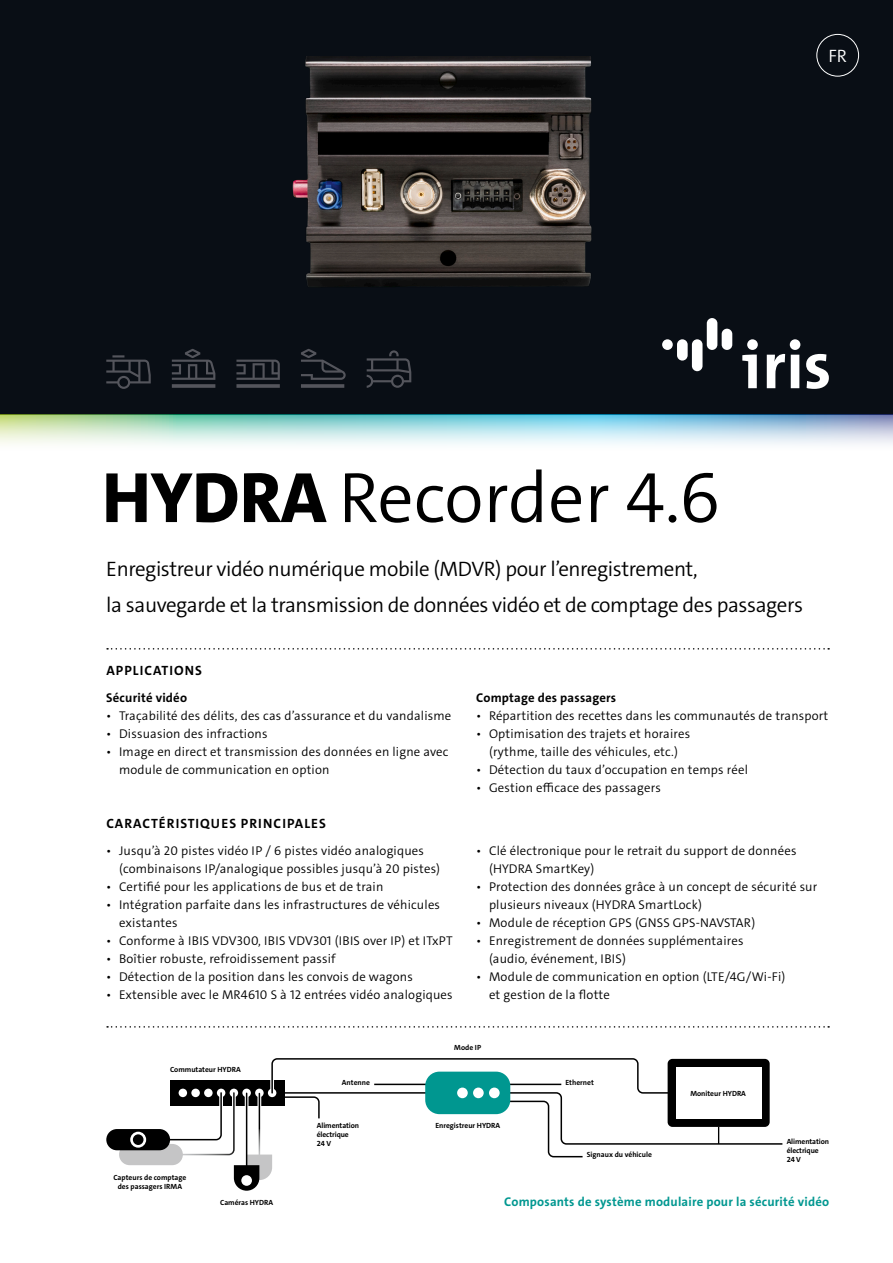
<style>
.page{position:relative;width:893px;height:1263px;background:#fff}
.page>*{position:absolute;margin:0;border:0;box-sizing:border-box;transform-origin:0 0}
.t1{font:300 72px "The Sans C4 s";color:#000}
.t2{font:300 21px/36px "The Sans C4 s";letter-spacing:-.02em;color:#000}
.t3{font:300 18px "The Sans C4 s";color:#fff}
.Headline_2{font:700 13.5px "The Sans C4 s";letter-spacing:.08em;color:#000}
.t4{font:300 12.75px/18px "The Sans C4 s";letter-spacing:.015em;color:#000}
.Bulletpoints{font:700 12.75px "The Sans C4 s";letter-spacing:.015em;color:#009790}
.Headline_3{font:700 12.75px "The Sans C4 s";letter-spacing:.015em;color:#000}
.Legend_left{font:700 7.5px/9px "The Sans C4 s";letter-spacing:-.01em;color:#000}
.Legend_centered{font:700 7.5px/9px "The Sans C4 s";color:#000;text-align:center}
.Legend_right{font:700 7.5px "The Sans C4 s";color:#000}
.s1{font-weight:800}
</style>
<div class="page">
<div style="left:0;top:0;width:893px;height:414px;background:#090e15"></div>
<svg style="left:107px;top:648px;width:722px;height:2px"></svg>
<img style="left:0;top:414px;width:893px;height:30px">
<div style="left:816px;top:34px;width:43px;height:43px;border:1px solid #fff;border-radius:50%"></div>
<svg style="left:662px;top:318px;width:167px;height:71px"></svg>
<svg style="left:107px;top:1026px;width:722px;height:2px"></svg>
<svg style="left:172px;top:349px;width:43px;height:39px"></svg>
<svg style="left:301px;top:349px;width:45px;height:39px"></svg>
<svg style="left:236px;top:360px;width:44px;height:28px"></svg>
<svg style="left:106px;top:355px;width:45px;height:34px"></svg>
<svg style="left:367px;top:350px;width:44px;height:38px"></svg>
<img style="left:292px;top:57px;width:300px;height:230px">
<svg style="left:160px;top:1058px;width:623px;height:133px"></svg>
<div style="left:119px;top:1144px;width:64px;height:21px;background:#c5c5c6;border-radius:11px"></div>
<div style="left:106px;top:1129px;width:64px;height:21px;background:#000;border-radius:11px"></div>
<svg style="left:130px;top:1132px;width:16px;height:16px"></svg>
<div style="left:133px;top:1134px;width:11px;height:11px;background:#000;border-radius:50%"></div>
<p class="t3" style="left:828px;top:44px;width:20px">FR</p>
<p class="t1" style="left:102px;top:451px;width:620px"><span class="s1">HYDRA</span> Recorder 4.6</p>
<p class="t2" style="left:106px;top:551px;width:698px">Enregistreur vidéo numérique mobile (MDVR) pour l’enregistrement,<br>la sauvegarde et la transmission de données vidéo et de comptage des passagers</p>
<p class="Headline_2" style="left:106px;top:662px;width:97px">APPLICATIONS</p>
<p class="Headline_3" style="left:106px;top:690px;width:82px">Sécurité vidéo</p>
<p class="t4" style="left:106px;top:707px;width:347px">• Traçabilité des délits, des cas d’assurance et du vandalisme</p>
<p class="t4" style="left:106px;top:725px;width:163px">• Dissuasion des infractions</p>
<p class="t4" style="left:119px;top:743px;width:331px;text-indent:-13px">• Image en direct et transmission des données en ligne avec module de communication en option</p>
<p class="Headline_2" style="left:106px;top:815px;width:221px">CARACTÉRISTIQUES PRINCIPALES</p>
<p class="t4" style="left:119px;top:842px;width:322px;text-indent:-13px">• Jusqu’à 20 pistes vidéo IP / 6 pistes vidéo analogiques (combinaisons IP/analogique possibles jusqu’à 20 pistes)</p>
<p class="t4" style="left:106px;top:878px;width:279px">• Certifié pour les applications de bus et de train</p>
<p class="t4" style="left:119px;top:896px;width:323px;text-indent:-13px">• Intégration parfaite dans les infrastructures de véhicules existantes</p>
<p class="t4" style="left:106px;top:932px;width:348px">• Conforme à IBIS VDV300, IBIS VDV301 (IBIS over IP) et ITxPT</p>
<p class="t4" style="left:106px;top:950px;width:231px">• Boîtier robuste, refroidissement passif</p>
<p class="t4" style="left:106px;top:968px;width:308px">• Détection de la position dans les convois de wagons</p>
<p class="t4" style="left:106px;top:986px;width:348px">• Extensible avec le MR4610 S à 12 entrées vidéo analogiques</p>
<p class="Headline_3" style="left:476px;top:690px;width:141px">Comptage des passagers</p>
<p class="t4" style="left:476px;top:707px;width:353px">• Répartition des recettes dans les communautés de transport</p>
<p class="t4" style="left:476px;top:725px;width:215px;text-align:center">• Optimisation des trajets et horaires (rythme, taille des véhicules, etc.)</p>
<p class="t4" style="left:476px;top:761px;width:273px">• Détection du taux d’occupation en temps réel</p>
<p class="t4" style="left:476px;top:779px;width:186px">• Gestion efficace des passagers</p>
<p class="t4" style="left:489px;top:842px;width:309px;text-indent:-13px">• Clé électronique pour le retrait du support de données (HYDRA SmartKey)</p>
<p class="t4" style="left:489px;top:878px;width:330px;text-indent:-13px">• Protection des données grâce à un concept de sécurité sur plusieurs niveaux (HYDRA SmartLock)</p>
<p class="t4" style="left:476px;top:914px;width:280px">• Module de réception GPS (GNSS GPS-NAVSTAR)</p>
<p class="t4" style="left:489px;top:932px;width:256px;text-indent:-13px">• Enregistrement de données supplémentaires (audio, événement, IBIS)</p>
<p class="t4" style="left:489px;top:968px;width:298px;text-indent:-13px">• Module de communication en option (LTE/4G/Wi-Fi) et gestion de la flotte</p>
<p class="Legend_left" style="left:170px;top:1065px;width:72px">Commutateur HYDRA</p>
<p class="Legend_centered" style="left:113px;top:1173px;width:74px">Capteurs de comptage des passagers IRMA</p>
<p class="Legend_centered" style="left:454px;top:1043px;width:28px">Mode IP</p>
<p class="Legend_right" style="left:342px;top:1078px;width:30px">Antenne</p>
<p class="Legend_left" style="left:566px;top:1078px;width:30px">Ethernet</p>
<p class="Legend_left" style="left:317px;top:1121px;width:44px">Alimentation électrique<br>24 V</p>
<p class="Legend_centered" style="left:435px;top:1121px;width:66px">Enregistreur HYDRA</p>
<p class="Legend_left" style="left:587px;top:1150px;width:67px">Signaux du véhicule</p>
<p class="Legend_centered" style="left:690px;top:1089px;width:57px">Moniteur HYDRA</p>
<p class="Legend_left" style="left:787px;top:1137px;width:44px">Alimentation électrique<br>24 V</p>
<p class="Legend_centered" style="left:220px;top:1198px;width:54px">Caméras HYDRA</p>
<p class="Bulletpoints" style="left:504px;top:1194px;width:326px">Composants de système modulaire pour la sécurité vidéo</p>
</div>
